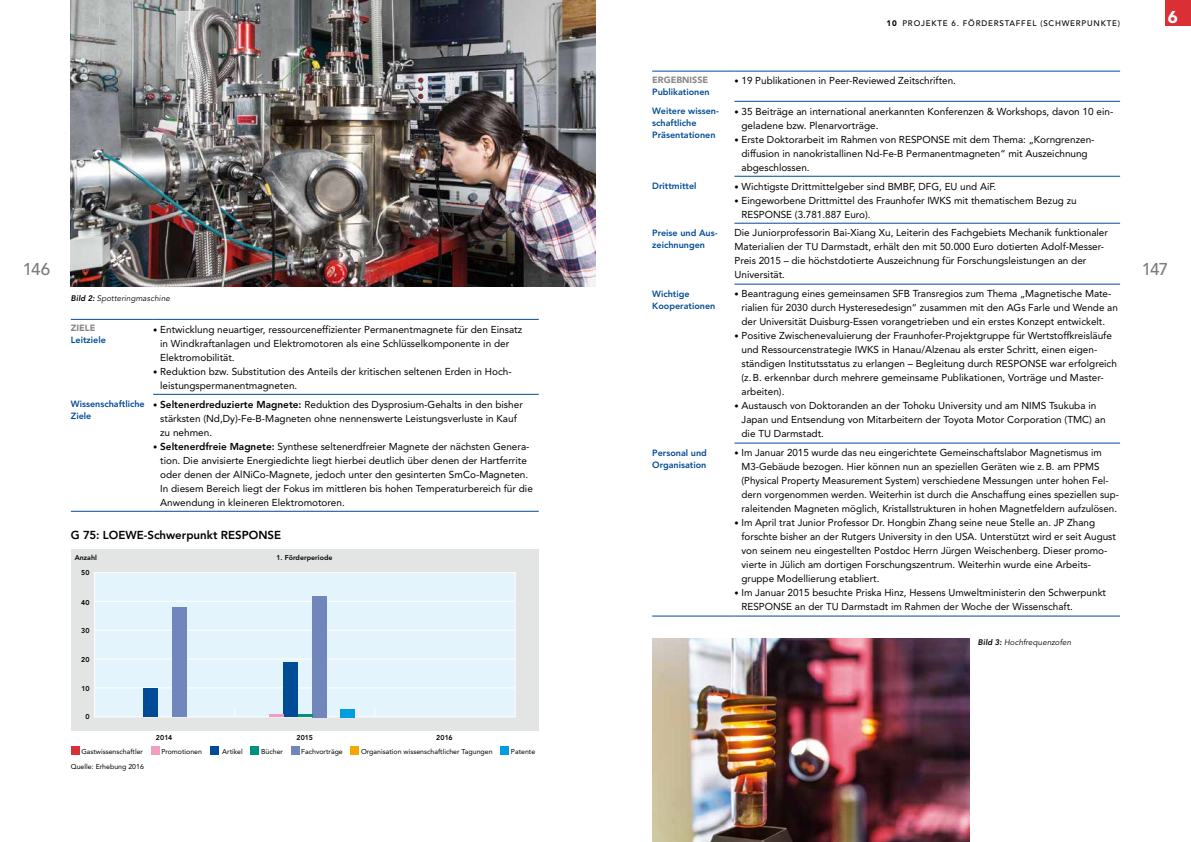
<style>
.page{position:relative;width:1191px;height:842px;background:#fff}
.page>*{position:absolute;margin:0;border:0;box-sizing:border-box;transform-origin:0 0}
.t1{font:500 17px "Avenir";letter-spacing:-.05em;color:#7b7c7e}
.t2{font:900 17px "Avenir";color:#fff}
.t3{font:800 11.5px "Avenir";color:#000}
.t4{font:10px/14px "Avenir";color:#000}
.t5{font:800 9px/12px "Avenir";color:#004b95}
.t6{font:900 9px "Avenir";color:#87888a}
.t7{font:italic 8px "Avenir";letter-spacing:.015em;color:#000}
.t8{font:500 8px "Avenir";letter-spacing:.1em;color:#000}
.t9{font:7px "Avenir";color:#000}
.t10{font:800 7px "Avenir";color:#000}
.t11{font:800 7px "Avenir LT Std";color:#000}
.s1{font-weight:900}
.s2{font-weight:800;font-size:8.5px}
.s3{font-weight:800}
</style>
<div class="page">
<div style="left:1164px;top:0;width:27px;height:26px;background:#db2f36"></div>
<img style="left:652px;top:639px;width:317px;height:203px">
<hr style="left:71px;top:319px;width:82px;height:1px;background:#004b95">
<hr style="left:153px;top:319px;width:386px;height:1px;background:#004b95">
<hr style="left:153px;top:394px;width:386px;height:1px;background:#004b95">
<hr style="left:71px;top:511px;width:82px;height:1px;background:#004b95">
<hr style="left:153px;top:511px;width:386px;height:1px;background:#004b95">
<img style="left:71px;top:0;width:524px;height:287px">
<hr style="left:652px;top:71px;width:82px;height:1px;background:#004b95">
<hr style="left:652px;top:616px;width:82px;height:1px;background:#004b95">
<hr style="left:734px;top:71px;width:386px;height:1px;background:#004b95">
<hr style="left:734px;top:101px;width:386px;height:1px;background:#004b95">
<hr style="left:734px;top:176px;width:386px;height:1px;background:#004b95">
<hr style="left:734px;top:223px;width:386px;height:1px;background:#004b95">
<hr style="left:734px;top:284px;width:386px;height:1px;background:#004b95">
<hr style="left:734px;top:443px;width:386px;height:1px;background:#004b95">
<hr style="left:734px;top:616px;width:386px;height:1px;background:#004b95">
<div style="left:71px;top:549px;width:468px;height:181px;background:#e3e4e4"></div>
<div style="left:94px;top:572px;width:422px;height:146px;background:#e4f4fc"></div>
<div style="left:71px;top:746px;width:8px;height:9px;background:#db2f36"></div>
<div style="left:151px;top:746px;width:8px;height:9px;background:#f19fc1"></div>
<div style="left:210px;top:746px;width:8px;height:9px;background:#004b95"></div>
<div style="left:251px;top:746px;width:8px;height:9px;background:#00927b"></div>
<div style="left:291px;top:746px;width:8px;height:9px;background:#7187bc"></div>
<div style="left:351px;top:746px;width:8px;height:9px;background:#f7a800"></div>
<div style="left:500px;top:746px;width:9px;height:9px;background:#009ee0"></div>
<hr style="left:95px;top:601px;width:420px;height:1px;background:#fff">
<hr style="left:94px;top:687px;width:421px;height:1px;background:#fff">
<hr style="left:95px;top:630px;width:420px;height:1px;background:#fff">
<hr style="left:95px;top:658px;width:420px;height:1px;background:#fff">
<div style="left:172px;top:607px;width:14px;height:110px;background:#7187bc"></div>
<div style="left:144px;top:688px;width:14px;height:29px;background:#004b95"></div>
<div style="left:340px;top:709px;width:15px;height:8px;background:#009ee0"></div>
<div style="left:312px;top:596px;width:14px;height:121px;background:#7187bc"></div>
<svg style="left:298px;top:715px;width:14px;height:2px"></svg>
<div style="left:284px;top:662px;width:14px;height:55px;background:#004b95"></div>
<svg style="left:270px;top:715px;width:14px;height:2px"></svg>
<p class="t6" style="left:652px;top:75px;width:58px">ERGEBNISSE</p>
<p class="t5" style="left:652px;top:86px;width:59px">Publikationen</p>
<p class="t8" style="left:886px;top:19px;width:235px"><span class="s1">10</span> PROJEKTE 6. FÖRDERSTAFFEL (SCHWERPUNKTE)</p>
<h1 class="t2" style="left:1167px;top:7px;width:12px">6</h1>
<p class="t4" style="left:734px;top:74px;width:223px"><span class="s2">•</span> 19 Publikationen in Peer-Reviewed Zeitschriften.</p>
<p class="t5" style="left:652px;top:105px;width:68px">Weitere wissen&shy;schaftliche<br>Präsentationen</p>
<p class="t4" style="left:741px;top:104px;width:373px;text-indent:-7px"><span class="s2">•</span> 35 Beiträge an international anerkannten Konferenzen &amp; Workshops, davon 10 ein&shy;geladene bzw. Plenarvorträge.</p>
<p class="t4" style="left:741px;top:132px;width:354px;text-indent:-7px"><span class="s2">•</span> Erste Doktorarbeit im Rahmen von RESPONSE mit dem Thema: „Korngrenzen&shy;diffusion in nanokristallinen Nd-Fe-B Permanentmagneten“ mit Auszeichnung abgeschlossen.</p>
<p class="t5" style="left:652px;top:180px;width:46px">Drittmittel</p>
<p class="t4" style="left:734px;top:179px;width:263px"><span class="s2">•</span> Wichtigste Drittmittelgeber sind BMBF, DFG, EU und AiF.</p>
<p class="t4" style="left:741px;top:193px;width:336px;text-indent:-7px"><span class="s2">•</span> Eingeworbene Drittmittel des Fraunhofer IWKS mit thematischem Bezug zu<br>RESPONSE (3.781.887 Euro).</p>
<p class="t5" style="left:652px;top:227px;width:67px">Preise und Aus&shy;zeichnungen</p>
<p class="t4" style="left:734px;top:226px;width:375px">Die Juniorprofessorin Bai-Xiang Xu, Leiterin des Fachgebiets Mechanik funktionaler Materialien der TU Darmstadt, erhält den mit 50.000 Euro dotierten Adolf-Messer-Preis 2015 – die höchstdotierte Auszeichnung für Forschungsleistungen an der Universität.</p>
<p class="t5" style="left:652px;top:287px;width:65px">Wichtige<br>Kooperationen</p>
<p class="t4" style="left:741px;top:287px;width:378px;text-indent:-7px"><span class="s2">•</span> Beantragung eines gemeinsamen SFB Transregios zum Thema „Magnetische Mate&shy;rialien für 2030 durch Hysteresedesign“ zusammen mit den AGs Farle und Wende an der Universität Duisburg-Essen vorangetrieben und ein erstes Konzept entwickelt.</p>
<p class="t4" style="left:741px;top:329px;width:377px;text-indent:-7px"><span class="s2">•</span> Positive Zwischenevaluierung der Fraunhofer-Projektgruppe für Wertstoffkreisläufe und Ressourcenstrategie IWKS in Hanau/Alzenau als erster Schritt, einen eigen&shy;ständigen Institutsstatus zu erlangen – Begleitung durch RESPONSE war erfolgreich (z.B. erkennbar durch mehrere gemeinsame Publikationen, Vorträge und Master&shy;arbeiten).</p>
<p class="t4" style="left:741px;top:399px;width:365px;text-indent:-7px"><span class="s2">•</span> Austausch von Doktoranden an der Tohoku University und am NIMS Tsukuba in<br>Japan und Entsendung von Mitarbeitern der Toyota Motor Corporation (TMC) an die TU Darmstadt.</p>
<p class="t5" style="left:652px;top:446px;width:56px">Personal und<br>Organisation</p>
<p class="t4" style="left:741px;top:446px;width:379px;text-indent:-7px"><span class="s2">•</span> Im Januar 2015 wurde das neu eingerichtete Gemeinschaftslabor Magnetismus im M3-Gebäude bezogen. Hier können nun an speziellen Geräten wie z.B. am PPMS (Physical Property Measurement System) verschiedene Messungen unter hohen Fel&shy;dern vorgenommen werden. Weiterhin ist durch die Anschaffung eines speziellen sup&shy;raleitenden Magneten möglich, Kristallstrukturen in hohen Magnetfeldern aufzulösen.</p>
<p class="t4" style="left:741px;top:516px;width:376px;text-indent:-7px"><span class="s2">•</span> Im April trat Junior Professor Dr. Hongbin Zhang seine neue Stelle an. JP Zhang forschte bisher an der Rutgers University in den USA. Unterstützt wird er seit August von seinem neu eingestellten Postdoc Herrn Jürgen Weischenberg. Dieser promo&shy;vierte in Jülich am dortigen Forschungszentrum. Weiterhin wurde eine Arbeits&shy;gruppe Modellierung etabliert.</p>
<p class="t4" style="left:741px;top:586px;width:366px;text-indent:-7px"><span class="s2">•</span> Im Januar 2015 besuchte Priska Hinz, Hessens Umweltministerin den Schwerpunkt<br>RESPONSE an der TU Darmstadt im Rahmen der Woche der Wissenschaft.</p>
<p class="t7" style="left:978px;top:637px;width:95px"><span class="s3">Bild 3:</span> Hochfrequenzofen</p>
<h1 class="t1" style="left:23px;top:259px;width:29px">146</h1>
<h1 class="t1" style="left:1141px;top:259px;width:28px">147</h1>
<p class="t7" style="left:71px;top:294px;width:101px"><span class="s3">Bild 2:</span> Spotteringmaschine</p>
<p class="t6" style="left:71px;top:322px;width:26px">ZIELE</p>
<p class="t5" style="left:71px;top:334px;width:37px">Leitziele</p>
<p class="t4" style="left:160px;top:322px;width:363px;text-indent:-7px"><span class="s2">•</span> Entwicklung neuartiger, ressourceneffizienter Permanentmagnete für den Einsatz in Windkraftanlagen und Elektromotoren als eine Schlüsselkomponente in der<br>Elektromobilität.</p>
<p class="t4" style="left:160px;top:364px;width:353px;text-indent:-7px"><span class="s2">•</span> Reduktion bzw. Substitution des Anteils der kritischen seltenen Erden in Hoch&shy;leistungspermanentmagneten.</p>
<p class="t5" style="left:71px;top:398px;width:75px">Wissenschaftliche<br>Ziele</p>
<p class="t4" style="left:160px;top:397px;width:364px;text-indent:-7px"><span class="s2">•</span> <span class="s3">Seltenerdreduzierte Magnete:</span> Reduktion des Dysprosium-Gehalts in den bisher stärksten (Nd,Dy)-Fe-B-Magneten ohne nennenswerte Leistungsverluste in Kauf zu nehmen.</p>
<p class="t4" style="left:160px;top:439px;width:374px;text-indent:-7px"><span class="s2">•</span> <span class="s3">Seltenerdfreie Magnete:</span> Synthese seltenerdfreier Magnete der nächsten Genera&shy;tion. Die anvisierte Energiedichte liegt hierbei deutlich über denen der Hartferrite oder denen der AlNiCo-Magnete, jedoch unter den gesinterten SmCo-Magneten.<br>In diesem Bereich liegt der Fokus im mittleren bis hohen Temperaturbereich für die Anwendung in kleineren Elektromotoren.</p>
<p class="t3" style="left:71px;top:528px;width:212px">G 75: LOEWE-Schwerpunkt RESPONSE</p>
<p class="t11" style="left:276px;top:553px;width:57px">1. Förderperiode</p>
<p class="t10" style="left:75px;top:553px;width:24px">Anzahl</p>
<p class="t10" style="left:81px;top:568px;width:10px">50</p>
<p class="t10" style="left:81px;top:598px;width:10px">40</p>
<p class="t10" style="left:81px;top:626px;width:10px">30</p>
<p class="t10" style="left:81px;top:655px;width:10px">20</p>
<p class="t10" style="left:82px;top:684px;width:10px">10</p>
<p class="t10" style="left:86px;top:712px;width:6px">0</p>
<p class="t9" style="left:81px;top:747px;width:63px">Gastwissenschaftler</p>
<p class="t9" style="left:161px;top:747px;width:42px">Promotionen</p>
<p class="t9" style="left:222px;top:747px;width:22px">Artikel</p>
<p class="t9" style="left:261px;top:747px;width:23px">Bücher</p>
<p class="t9" style="left:301px;top:747px;width:43px">Fachvorträge</p>
<p class="t9" style="left:361px;top:747px;width:133px">Organisation wissenschaftlicher Tagungen</p>
<p class="t9" style="left:511px;top:747px;width:26px">Patente</p>
<p class="t9" style="left:71px;top:763px;width:75px">Quelle: Erhebung 2016</p>
<p class="t10" style="left:156px;top:734px;width:18px">2014</p>
<p class="t10" style="left:296px;top:734px;width:18px">2015</p>
<p class="t10" style="left:436px;top:734px;width:18px">2016</p>
</div>
